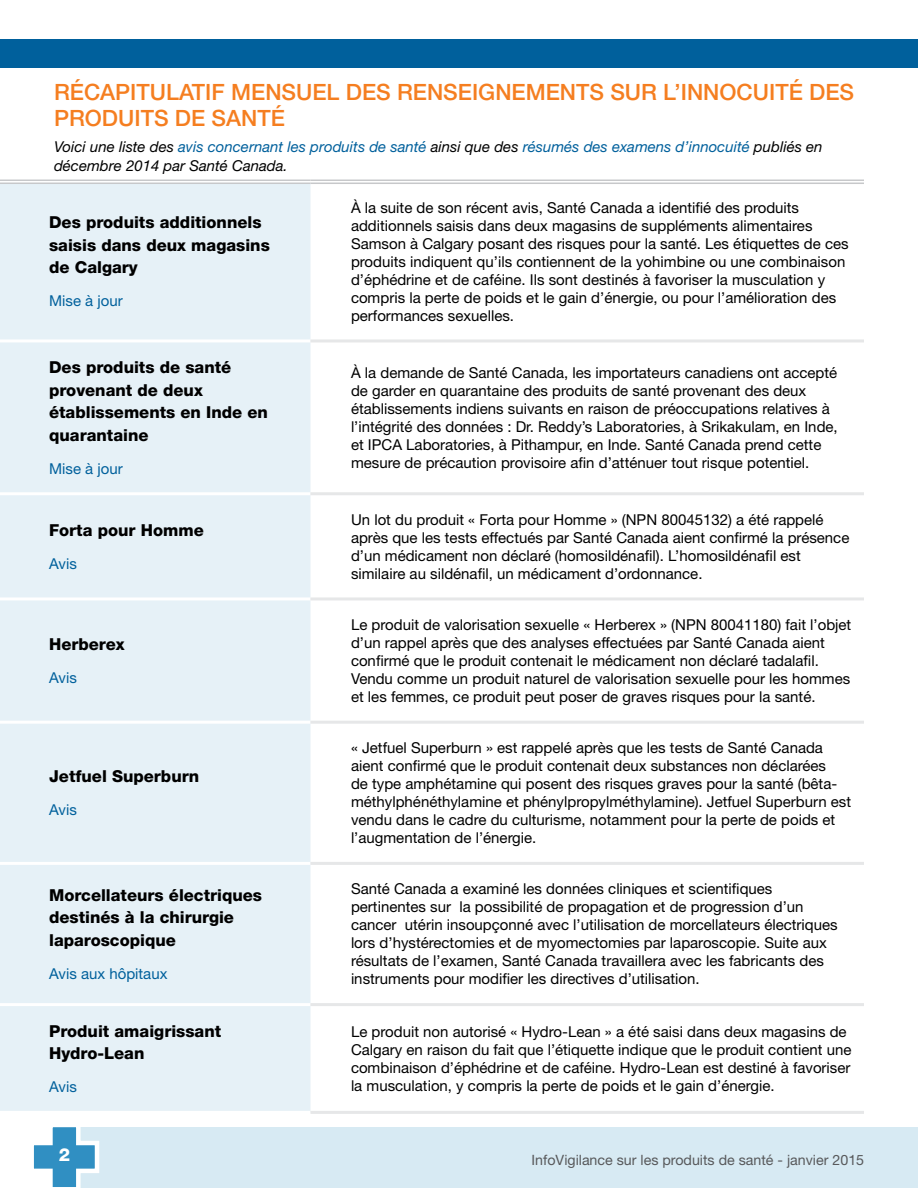
<style>
.page{position:relative;width:918px;height:1188px;background:#fff}
.page>*{position:absolute;margin:0;border:0;box-sizing:border-box;transform-origin:0 0}
.t1{font:500 22.5px/25.5px "Helvetica Neue LT Std";color:#f57e20}
.t2{font:800 18px "Helvetica Neue LT Std";color:#fff}
.t3{font:800 16.5px/22.5px "Helvetica Neue LT Std";color:#000}
.t4{font:15px/18px "Helvetica Neue LT Std";color:#000}
.t5{font:italic 15px/19.5px "Helvetica Neue LT Std";color:#000}
.t6{font:15px "Helvetica Neue LT Std";color:#00609c}
.t7{font:14.25px "Helvetica Neue LT Std";color:#58595b}
.s1{color:#00609c}
</style>
<div class="page">
<div style="left:64px;top:1127px;width:854px;height:61px;background:#d7eaf3"></div>
<svg style="left:33px;top:1127px;width:67px;height:61px"></svg>
<div style="left:0;top:39px;width:918px;height:29px;background:#00609c"></div>
<div style="left:0;top:184px;width:310px;height:927px;background:#e6f1f7"></div>
<svg style="left:0;top:182px;width:310px;height:1px"></svg>
<svg style="left:310px;top:182px;width:554px;height:1px"></svg>
<hr style="left:0;top:339px;width:310px;height:3px;background:#fff">
<hr style="left:0;top:492px;width:310px;height:3px;background:#fff">
<hr style="left:0;top:597px;width:310px;height:3px;background:#fff">
<hr style="left:0;top:721px;width:310px;height:3px;background:#fff">
<hr style="left:0;top:862px;width:310px;height:3px;background:#fff">
<hr style="left:0;top:1003px;width:310px;height:3px;background:#fff">
<hr style="left:0;top:180px;width:310px;height:1px;background:#c7c8ca">
<hr style="left:0;top:183px;width:310px;height:1px;background:#c7c8ca">
<hr style="left:310px;top:180px;width:554px;height:1px;background:#c7c8ca">
<hr style="left:310px;top:183px;width:554px;height:1px;background:#c7c8ca">
<hr style="left:310px;top:339px;width:554px;height:3px;background:#e6e7e8">
<hr style="left:310px;top:492px;width:554px;height:3px;background:#e6e7e8">
<hr style="left:310px;top:597px;width:554px;height:3px;background:#e6e7e8">
<hr style="left:310px;top:721px;width:554px;height:3px;background:#e6e7e8">
<hr style="left:310px;top:862px;width:554px;height:3px;background:#e6e7e8">
<hr style="left:310px;top:1003px;width:554px;height:3px;background:#e6e7e8">
<hr style="left:310px;top:1111px;width:554px;height:3px;background:#e6e7e8">
<h1 class="t1" style="left:54px;top:79px;width:802px">RÉCAPITULATIF MENSUEL DES RENSEIGNEMENTS SUR L’INNOCUITÉ DES<br>PRODUITS DE SANTÉ</h1>
<p class="t5" style="left:54px;top:137px;width:770px">Voici une liste des <span class="s1">avis concernant les produits de santé</span> ainsi que des <span class="s1">résumés des examens d’innocuité</span> publiés en décembre 2014 par Santé Canada.</p>
<p class="t3" style="left:49px;top:211px;width:222px">Des produits additionnels saisis dans deux magasins de Calgary</p>
<p class="t6" style="left:49px;top:292px;width:75px">Mise à jour</p>
<p class="t3" style="left:49px;top:356px;width:220px">Des produits de santé provenant de deux établissements en Inde en quarantaine</p>
<p class="t6" style="left:49px;top:459px;width:75px">Mise à jour</p>
<p class="t3" style="left:49px;top:519px;width:156px">Forta pour Homme</p>
<p class="t6" style="left:49px;top:554px;width:29px">Avis</p>
<p class="t3" style="left:49px;top:633px;width:77px">Herberex</p>
<p class="t6" style="left:49px;top:669px;width:29px">Avis</p>
<p class="t3" style="left:49px;top:765px;width:152px">Jetfuel Superburn</p>
<p class="t6" style="left:49px;top:801px;width:29px">Avis</p>
<p class="t3" style="left:49px;top:884px;width:215px">Morcellateurs électriques destinés à la chirurgie laparoscopique</p>
<p class="t6" style="left:49px;top:965px;width:120px">Avis aux hôpitaux</p>
<p class="t3" style="left:49px;top:1019px;width:174px">Produit amaigrissant<br>Hydro-Lean</p>
<p class="t6" style="left:49px;top:1078px;width:29px">Avis</p>
<p class="t4" style="left:351px;top:198px;width:499px">À la suite de son récent avis, Santé Canada a identifié des produits additionnels saisis dans deux magasins de suppléments alimentaires Samson à Calgary posant des risques pour la santé. Les étiquettes de ces produits indiquent qu’ils contiennent de la yohimbine ou une combinaison d’éphédrine et de caféine. Ils sont destinés à favoriser la musculation y compris la perte de poids et le gain d’énergie, ou pour l’amélioration des performances sexuelles.</p>
<p class="t4" style="left:351px;top:363px;width:488px">À la demande de Santé Canada, les importateurs canadiens ont accepté de garder en quarantaine des produits de santé provenant des deux établissements indiens suivants en raison de préoccupations relatives à l’intégrité des données : Dr. Reddy’s Laboratories, à Srikakulam, en Inde, et IPCA Laboratories, à Pithampur, en Inde. Santé Canada prend cette mesure de précaution provisoire afin d’atténuer tout risque potentiel.</p>
<p class="t4" style="left:351px;top:510px;width:500px">Un lot du produit « Forta pour Homme » (NPN 80045132) a été rappelé après que les tests effectués par Santé Canada aient confirmé la présence d’un médicament non déclaré (homosildénafil). L’homosildénafil est similaire au sildénafil, un médicament d’ordonnance.</p>
<p class="t4" style="left:351px;top:615px;width:502px">Le produit de valorisation sexuelle « Herberex » (NPN 80041180) fait l’objet d’un rappel après que des analyses effectuées par Santé Canada aient confirmé que le produit contenait le médicament non déclaré tadalafil.<br>Vendu comme un produit naturel de valorisation sexuelle pour les hommes et les femmes, ce produit peut poser de graves risques pour la santé.</p>
<p class="t4" style="left:351px;top:739px;width:502px">« Jetfuel Superburn » est rappelé après que les tests de Santé Canada aient confirmé que le produit contenait deux substances non déclarées<br>de type amphétamine qui posent des risques graves pour la santé (bêta&shy;méthylphénéthylamine et phénylpropylméthylamine). Jetfuel Superburn est vendu dans le cadre du culturisme, notamment pour la perte de poids et l’augmentation de l’énergie.</p>
<p class="t4" style="left:351px;top:880px;width:488px">Santé Canada a examiné les données cliniques et scientifiques pertinentes sur la possibilité de propagation et de progression d’un cancer utérin insoupçonné avec l’utilisation de morcellateurs électriques lors d’hystérectomies et de myomectomies par laparoscopie. Suite aux résultats de l’examen, Santé Canada travaillera avec les fabricants des instruments pour modifier les directives d’utilisation.</p>
<p class="t4" style="left:351px;top:1022px;width:502px">Le produit non autorisé « Hydro-Lean » a été saisi dans deux magasins de Calgary en raison du fait que l’étiquette indique que le produit contient une combinaison d’éphédrine et de caféine. Hydro-Lean est destiné à favoriser la musculation, y compris la perte de poids et le gain d’énergie.</p>
<p class="t2" style="left:59px;top:1144px;width:13px">2</p>
<p class="t7" style="left:532px;top:1152px;width:334px">InfoVigilance sur les produits de santé - janvier 2015</p>
</div>
